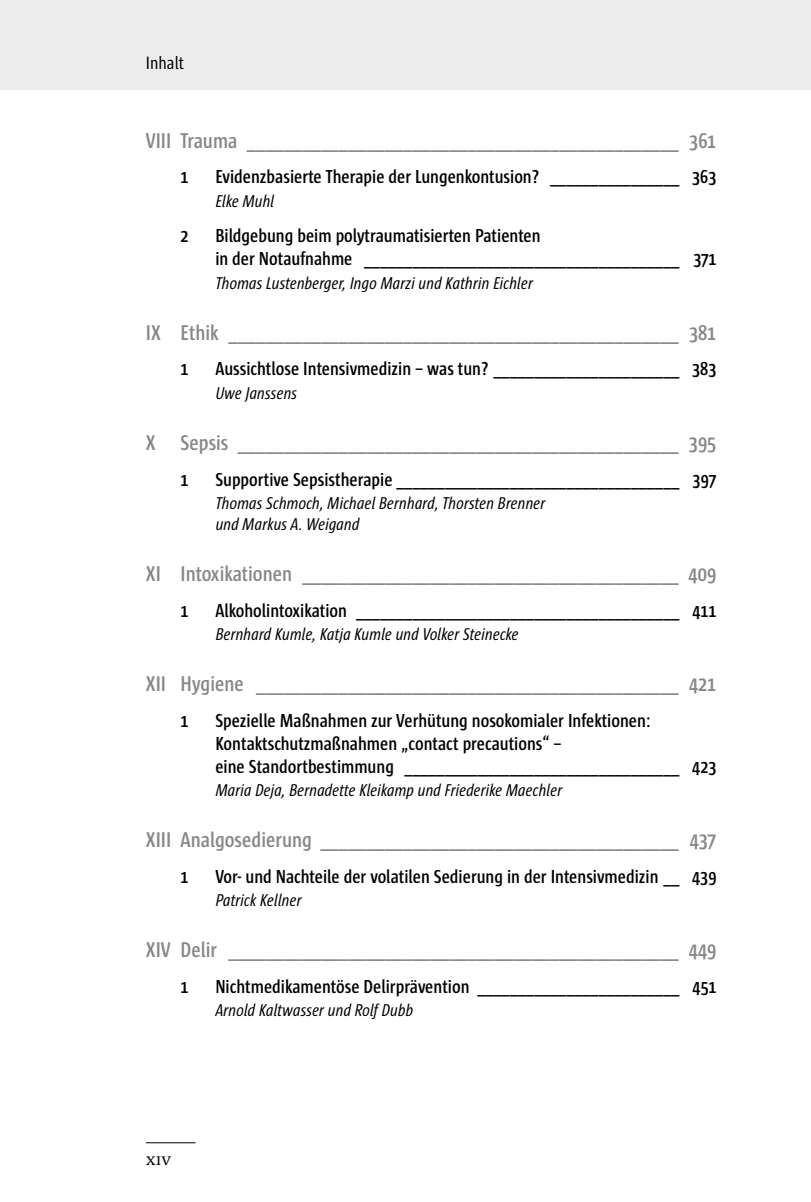
<style>
.page{position:relative;width:811px;height:1202px;background:#fff}
.page>*{position:absolute;margin:0;border:0;box-sizing:border-box;transform-origin:0 0}
.t1{font:600 21.88px "Sun Cd";color:#878787}
.t2{font:600 19.25px/23.1px "Sun Cd";color:#000}
.t3{font:18.38px "Sun Cd";color:#000}
.t4{font:italic 17.5px/21px "Sun Cd";color:#000}
.t5{font:15.75px "Fedra Serif B Pro";color:#000}
</style>
<div class="page">
<div style="left:0;top:0;width:811px;height:90px;background:#ececec"></div>
<hr style="left:146px;top:1142px;width:49px;height:1px;background:#000">
<p class="t3" style="left:146px;top:53px;width:40px">Inhalt</p>
<p class="t1" style="left:146px;top:128px;width:572px">VIII Trauma _______________________________________________ 361</p>
<p class="t2" style="left:181px;top:165px;width:10px">1</p>
<p class="t2" style="left:215px;top:165px;width:503px">Evidenzbasierte Therapie der Lungenkontusion? ________________ 363</p>
<p class="t4" style="left:215px;top:190px;width:60px">Elke Muhl</p>
<p class="t2" style="left:181px;top:224px;width:10px">2</p>
<p class="t2" style="left:215px;top:224px;width:503px">Bildgebung beim polytraumatisierten Patienten<br>in der Notaufnahme _______________________________________ 371</p>
<p class="t4" style="left:215px;top:272px;width:319px">Thomas Lustenberger, Ingo Marzi und Kathrin Eichler</p>
<p class="t1" style="left:146px;top:321px;width:572px">IX Ethik _________________________________________________ 381</p>
<p class="t2" style="left:181px;top:357px;width:10px">1</p>
<p class="t2" style="left:215px;top:357px;width:503px">Aussichtlose Intensivmedizin – was tun? _______________________ 383</p>
<p class="t4" style="left:215px;top:382px;width:83px">Uwe Janssens</p>
<p class="t1" style="left:146px;top:431px;width:572px">X Sepsis ________________________________________________ 395</p>
<p class="t2" style="left:181px;top:467px;width:10px">1</p>
<p class="t2" style="left:215px;top:467px;width:503px">Supportive Sepsistherapie ___________________________________ 397</p>
<p class="t4" style="left:215px;top:492px;width:331px">Thomas Schmoch, Michael Bernhard, Thorsten Brenner und Markus A. Weigand</p>
<p class="t1" style="left:146px;top:562px;width:572px">XI Intoxikationen _________________________________________ 409</p>
<p class="t2" style="left:181px;top:598px;width:10px">1</p>
<p class="t2" style="left:215px;top:598px;width:503px">Alkoholintoxikation ________________________________________ 411</p>
<p class="t4" style="left:215px;top:624px;width:305px">Bernhard Kumle, Katja Kumle und Volker Steinecke</p>
<p class="t1" style="left:146px;top:672px;width:572px">XII Hygiene ______________________________________________ 421</p>
<p class="t2" style="left:181px;top:708px;width:10px">1</p>
<p class="t2" style="left:215px;top:708px;width:503px">Spezielle Maßnahmen zur Verhütung nosokomialer Infektionen:<br>Kontaktschutzmaßnahmen „contact precautions“ –<br>eine Standortbestimmung __________________________________ 423</p>
<p class="t4" style="left:215px;top:780px;width:348px">Maria Deja, Bernadette Kleikamp und Friederike Maechler</p>
<p class="t1" style="left:146px;top:828px;width:572px">XIII Analgosedierung _______________________________________ 437</p>
<p class="t2" style="left:181px;top:865px;width:10px">1</p>
<p class="t2" style="left:215px;top:865px;width:503px">Vor- und Nachteile der volatilen Sedierung in der Intensivmedizin __ 439</p>
<p class="t4" style="left:215px;top:890px;width:88px">Patrick Kellner</p>
<p class="t1" style="left:146px;top:938px;width:572px">XIV Delir _________________________________________________ 449</p>
<p class="t2" style="left:181px;top:975px;width:10px">1</p>
<p class="t2" style="left:215px;top:975px;width:503px">Nichtmedikamentöse Delirprävention _________________________ 451</p>
<p class="t4" style="left:215px;top:1000px;width:199px">Arnold Kaltwasser und Rolf Dubb</p>
<p class="t5" style="left:146px;top:1151px;width:27px">xiv</p>
</div>
